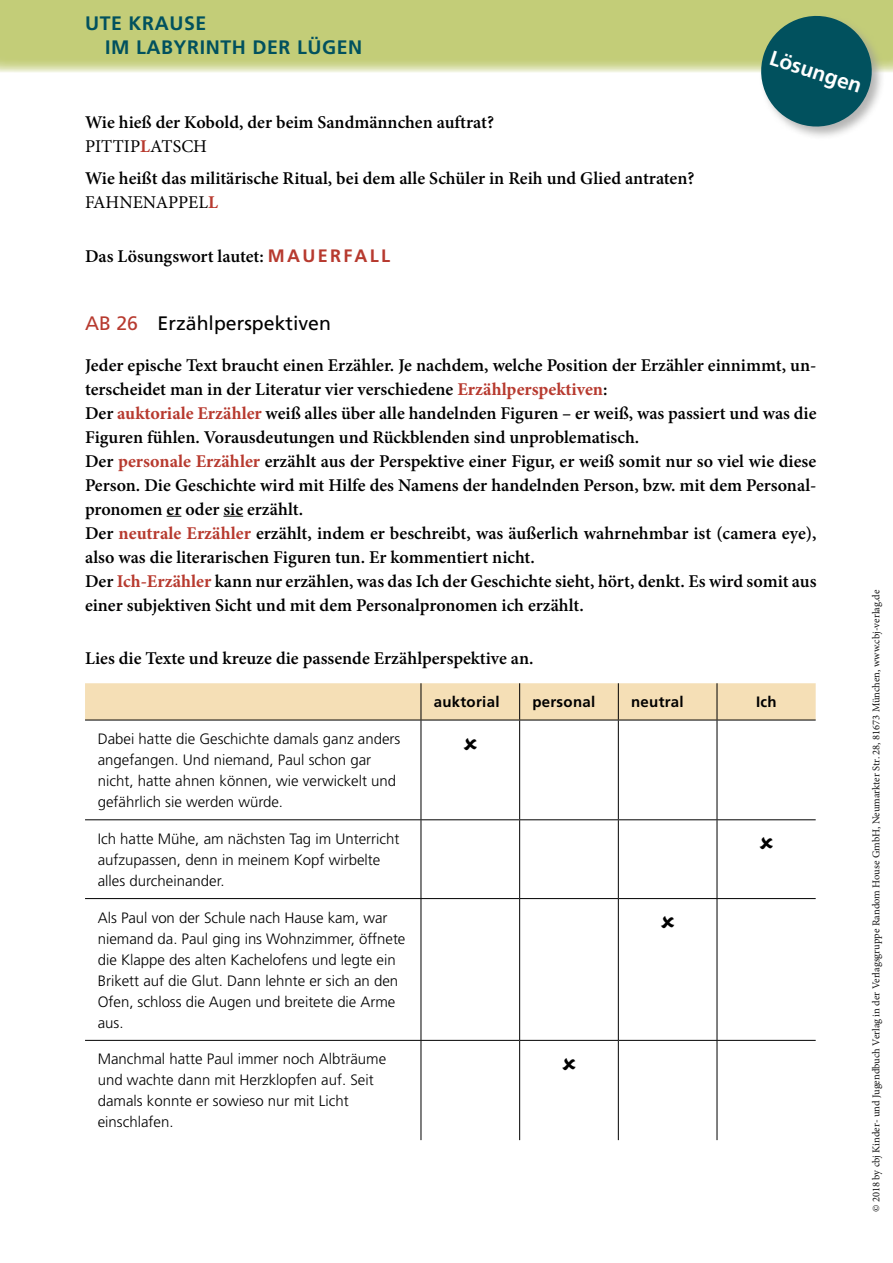
<style>
.page{position:relative;width:893px;height:1263px;background:#fff}
.page>*{position:absolute;margin:0;border:0;box-sizing:border-box;transform-origin:0 0}
.t1{font:700 21px "Frutiger LT Pro";color:#fff}
.t2{font:700 19.5px/24px "Frutiger LT Pro";letter-spacing:.03em;color:#01515e}
.t3{font:19.5px "Frutiger LT Pro";color:#000}
.t4{font:600 18px/24px "Minion Pro";color:#000}
.t5{font:300 15px/21px "Frutiger LT Pro";color:#000}
.t6{font:700 15px "Frutiger LT Pro";letter-spacing:.02em;color:#000}
.t7{font:10.5px "Minion Pro";color:#131313}
.s1{font-weight:400}
.s2{font-weight:700;color:#b73a2f}
.s3{font-family:"Frutiger LT Pro";font-weight:700;color:#b73a2f}
.s4{color:#b73a2f}
</style>
<div class="page">
<div style="left:0;top:0;width:893px;height:72px;background:#c3cd78"></div>
<div style="left:759px;top:14px;width:127px;height:127px;background:#9d9d9c;opacity:.75"></div>
<svg style="left:754px;top:14px;width:124px;height:119px"></svg>
<svg style="left:167px;top:516px;width:14px;height:1px"></svg>
<svg style="left:223px;top:516px;width:20px;height:1px"></svg>
<div style="left:85px;top:683px;width:731px;height:37px;background:#f5dfb6"></div>
<hr style="left:85px;top:720px;width:336px;height:1px;background:#000">
<hr style="left:421px;top:720px;width:99px;height:1px;background:#000">
<hr style="left:520px;top:720px;width:98px;height:1px;background:#000">
<hr style="left:618px;top:720px;width:99px;height:1px;background:#000">
<hr style="left:717px;top:720px;width:99px;height:1px;background:#000">
<hr style="left:85px;top:819px;width:336px;height:1px;background:#000">
<hr style="left:421px;top:819px;width:99px;height:1px;background:#000">
<hr style="left:520px;top:819px;width:98px;height:1px;background:#000">
<hr style="left:618px;top:819px;width:99px;height:1px;background:#000">
<hr style="left:717px;top:819px;width:99px;height:1px;background:#000">
<hr style="left:85px;top:898px;width:336px;height:1px;background:#000">
<hr style="left:421px;top:898px;width:99px;height:1px;background:#000">
<hr style="left:520px;top:898px;width:98px;height:1px;background:#000">
<hr style="left:618px;top:898px;width:99px;height:1px;background:#000">
<hr style="left:717px;top:898px;width:99px;height:1px;background:#000">
<hr style="left:85px;top:1040px;width:336px;height:1px;background:#000">
<hr style="left:421px;top:1040px;width:99px;height:1px;background:#000">
<hr style="left:520px;top:1040px;width:98px;height:1px;background:#000">
<hr style="left:618px;top:1040px;width:99px;height:1px;background:#000">
<hr style="left:717px;top:1040px;width:99px;height:1px;background:#000">
<hr style="left:421px;top:683px;width:1px;height:37px;background:#000">
<hr style="left:519px;top:683px;width:1px;height:37px;background:#000">
<hr style="left:618px;top:683px;width:1px;height:37px;background:#000">
<hr style="left:717px;top:683px;width:1px;height:37px;background:#000">
<hr style="left:421px;top:720px;width:1px;height:99px;background:#000">
<hr style="left:519px;top:720px;width:1px;height:99px;background:#000">
<hr style="left:618px;top:720px;width:1px;height:99px;background:#000">
<hr style="left:717px;top:720px;width:1px;height:99px;background:#000">
<hr style="left:421px;top:820px;width:1px;height:78px;background:#000">
<hr style="left:519px;top:820px;width:1px;height:78px;background:#000">
<hr style="left:618px;top:820px;width:1px;height:78px;background:#000">
<hr style="left:717px;top:820px;width:1px;height:78px;background:#000">
<hr style="left:421px;top:899px;width:1px;height:141px;background:#000">
<hr style="left:519px;top:899px;width:1px;height:141px;background:#000">
<hr style="left:618px;top:899px;width:1px;height:141px;background:#000">
<hr style="left:717px;top:899px;width:1px;height:141px;background:#000">
<hr style="left:421px;top:1041px;width:1px;height:99px;background:#000">
<hr style="left:519px;top:1041px;width:1px;height:99px;background:#000">
<hr style="left:618px;top:1041px;width:1px;height:99px;background:#000">
<hr style="left:717px;top:1041px;width:1px;height:99px;background:#000">
<p class="t2" style="left:105px;top:12px;width:259px;text-indent:-20px">UTE KRAUSE<br>IM LABYRINTH DER LÜGEN</p>
<p class="t4" style="left:85px;top:110px;width:411px">Wie hieß der Kobold, der beim Sandmännchen auftrat?<br><span class="s1">PITTIP</span><span class="s2">L</span><span class="s1">ATSCH</span></p>
<p class="t4" style="left:85px;top:167px;width:611px">Wie heißt das militärische Ritual, bei dem alle Schüler in Reih und Glied antraten?<br><span class="s1">FAHNENAPPEL</span><span class="s2">L</span></p>
<p class="t4" style="left:85px;top:244px;width:306px">Das Lösungswort lautet: <span class="s3">MAUERFALL</span></p>
<p class="t1" style="left:774px;top:45px;width:97px;rotate:18deg">Lösungen</p>
<p class="t3" style="left:85px;top:311px;width:247px"><span class="s4">AB 26</span> Erzählperspektiven</p>
<p class="t4" style="left:85px;top:353px;width:733px">Jeder epische Text braucht einen Erzähler. Je nachdem, welche Position der Erzähler einnimmt, un&shy;terscheidet man in der Literatur vier verschiedene <span class="s2">Erzählperspektiven</span>:<br>Der <span class="s2">auktoriale Erzähler</span> weiß alles über alle handelnden Figuren – er weiß, was passiert und was die Figuren fühlen. Vorausdeutungen und Rückblenden sind unproblematisch.<br>Der <span class="s2">personale Erzähler</span> erzählt aus der Perspektive einer Figur, er weiß somit nur so viel wie diese Person. Die Geschichte wird mit Hilfe des Namens der handelnden Person, bzw. mit dem Personal&shy;pronomen er oder sie erzählt.<br>Der <span class="s2">neutrale Erzähler</span> erzählt, indem er beschreibt, was äußerlich wahrnehmbar ist (camera eye), also was die literarischen Figuren tun. Er kommentiert nicht.<br>Der <span class="s2">Ich-Erzähler</span> kann nur erzählen, was das Ich der Geschichte sieht, hört, denkt. Es wird somit aus einer subjektiven Sicht und mit dem Personalpronomen ich erzählt.</p>
<p class="t4" style="left:85px;top:647px;width:450px">Lies die Texte und kreuze die passende Erzählperspektive an.</p>
<p class="t6" style="left:434px;top:693px;width:67px">auktorial</p>
<p class="t6" style="left:532px;top:693px;width:64px">personal</p>
<p class="t6" style="left:631px;top:693px;width:54px">neutral</p>
<p class="t6" style="left:756px;top:693px;width:22px">Ich</p>
<p class="t5" style="left:98px;top:728px;width:304px">Dabei hatte die Geschichte damals ganz anders angefangen. Und niemand, Paul schon gar nicht, hatte ahnen können, wie verwickelt und gefährlich sie werden würde.</p>
<p class="t5" style="left:98px;top:828px;width:303px">Ich hatte Mühe, am nächsten Tag im Unterricht aufzupassen, denn in meinem Kopf wirbelte alles durcheinander.</p>
<p class="t5" style="left:98px;top:907px;width:309px">Als Paul von der Schule nach Hause kam, war niemand da. Paul ging ins Wohnzimmer, öffnete die Klappe des alten Kachelofens und legte ein Brikett auf die Glut. Dann lehnte er sich an den Ofen, schloss die Augen und breitete die Arme aus.</p>
<p class="t5" style="left:98px;top:1049px;width:290px">Manchmal hatte Paul immer noch Albträume und wachte dann mit Herzklopfen auf. Seit damals konnte er sowieso nur mit Licht einschlafen.</p>
<p class="t7" style="left:869px;top:1212px;width:624px;rotate:-90deg">© 2018 by cbj Kinder- und Jugendbuch Verlag in der Verlagsgruppe Random House GmbH, Neumarkter Str. 28, 81673 München, www.cbj-verlag.de</p>
</div>
